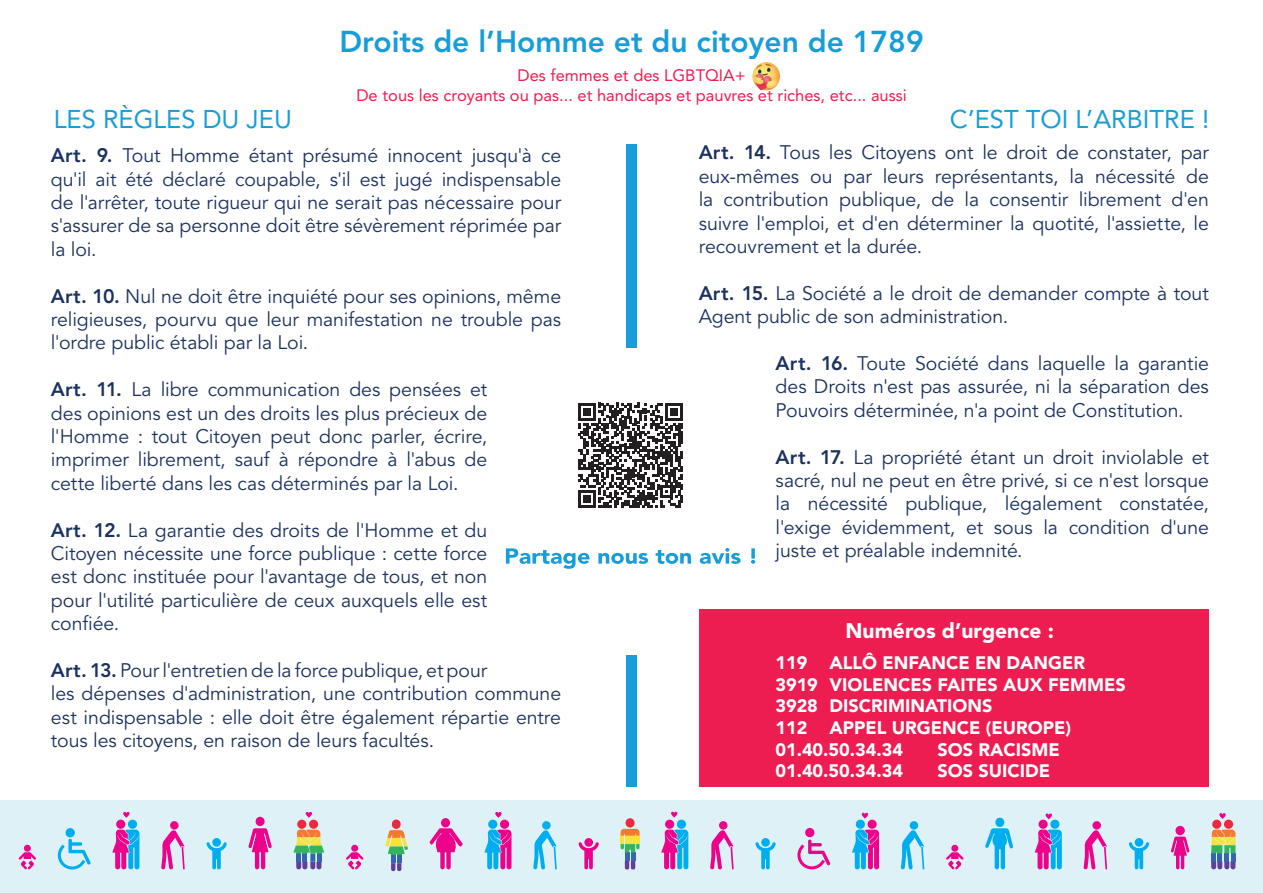
<style>
.page{position:relative;width:1263px;height:893px;background:#fff}
.page>*{position:absolute;margin:0;border:0;box-sizing:border-box;transform-origin:0 0}
.t1{font:800 30px "Avenir LT Std";color:#179dd9}
.t2{font:25.5px "Avenir LT Std";color:#179dd9}
.t3{font:900 21px "Avenir LT Std";color:#fff}
.t4{font:19.5px/23.4px "Avenir LT Std";letter-spacing:-.005em;color:#1b325f;text-align:justify}
.t5{font:900 18px/21.6px "Avenir LT Std";color:#fff}
.t6{font:16.5px/19.8px "Avenir LT Std";color:#ed1c51;text-align:center}
.s1{font-weight:800}
</style>
<div class="page">
<div style="left:626px;top:145px;width:11px;height:642px;background:#179dd9"></div>
<div style="left:487px;top:349px;width:289px;height:306px;background:#fff"></div>
<div style="left:0;top:800px;width:1263px;height:93px;background:#ddf1f7"></div>
<div style="left:65px;top:828px;width:10px;height:9px;background:#00aeef;border-radius:50%"></div>
<svg style="left:58px;top:839px;width:33px;height:30px"></svg>
<div style="left:212px;top:838px;width:9px;height:9px;background:#00aeef;border-radius:50%"></div>
<svg style="left:206px;top:842px;width:21px;height:27px"></svg>
<div style="left:256px;top:817px;width:9px;height:9px;background:#ed028c;border-radius:50%"></div>
<svg style="left:248px;top:828px;width:24px;height:41px"></svg>
<div style="left:170px;top:821px;width:9px;height:9px;background:#ed028c;border-radius:50%"></div>
<svg style="left:161px;top:830px;width:24px;height:39px"></svg>
<div style="left:542px;top:821px;width:9px;height:9px;background:#00aeef;border-radius:50%"></div>
<svg style="left:533px;top:830px;width:24px;height:39px"></svg>
<div style="left:719px;top:821px;width:8px;height:9px;background:#ed028c;border-radius:50%"></div>
<svg style="left:710px;top:830px;width:24px;height:39px"></svg>
<div style="left:910px;top:821px;width:8px;height:9px;background:#00aeef;border-radius:50%"></div>
<svg style="left:901px;top:830px;width:23px;height:39px"></svg>
<div style="left:1092px;top:821px;width:9px;height:9px;background:#ed028c;border-radius:50%"></div>
<svg style="left:1083px;top:830px;width:24px;height:39px"></svg>
<svg style="left:306px;top:812px;width:6px;height:6px"></svg>
<div style="left:310px;top:853px;width:5px;height:9px;background:#3665b0"></div>
<div style="left:316px;top:853px;width:5px;height:9px;background:#3665b0"></div>
<svg style="left:296px;top:862px;width:25px;height:7px"></svg>
<div style="left:296px;top:853px;width:5px;height:9px;background:#3665b0"></div>
<div style="left:302px;top:853px;width:5px;height:9px;background:#3665b0"></div>
<svg style="left:293px;top:829px;width:31px;height:24px"></svg>
<div style="left:309px;top:820px;width:9px;height:9px;background:#ed2840;border-radius:50%"></div>
<div style="left:297px;top:820px;width:9px;height:9px;background:#ed2840;border-radius:50%"></div>
<svg style="left:18px;top:845px;width:18px;height:25px"></svg>
<div style="left:116px;top:820px;width:9px;height:9px;background:#ed028c;border-radius:50%"></div>
<div style="left:128px;top:820px;width:9px;height:9px;background:#00aeef;border-radius:50%"></div>
<svg style="left:112px;top:829px;width:27px;height:40px"></svg>
<svg style="left:123px;top:812px;width:7px;height:6px"></svg>
<div style="left:1135px;top:838px;width:8px;height:9px;background:#00aeef;border-radius:50%"></div>
<svg style="left:1129px;top:842px;width:20px;height:27px"></svg>
<svg style="left:1171px;top:837px;width:18px;height:32px"></svg>
<div style="left:1175px;top:826px;width:10px;height:9px;background:#ed028c;border-radius:50%"></div>
<svg style="left:1219px;top:813px;width:7px;height:6px"></svg>
<div style="left:1224px;top:853px;width:5px;height:8px;background:#3665b0"></div>
<div style="left:1230px;top:853px;width:5px;height:8px;background:#3665b0"></div>
<svg style="left:1211px;top:861px;width:24px;height:8px"></svg>
<div style="left:1217px;top:853px;width:5px;height:8px;background:#3665b0"></div>
<div style="left:1211px;top:853px;width:5px;height:8px;background:#3665b0"></div>
<div style="left:1224px;top:820px;width:9px;height:9px;background:#ed2840;border-radius:50%"></div>
<svg style="left:1211px;top:829px;width:24px;height:24px"></svg>
<div style="left:1212px;top:820px;width:9px;height:9px;background:#ed2840;border-radius:50%"></div>
<svg style="left:346px;top:845px;width:18px;height:25px"></svg>
<div style="left:441px;top:818px;width:9px;height:9px;background:#ed028c;border-radius:50%"></div>
<svg style="left:430px;top:828px;width:33px;height:41px"></svg>
<div style="left:488px;top:820px;width:9px;height:9px;background:#00aeef;border-radius:50%"></div>
<div style="left:500px;top:820px;width:9px;height:9px;background:#ed028c;border-radius:50%"></div>
<svg style="left:484px;top:829px;width:27px;height:40px"></svg>
<svg style="left:495px;top:812px;width:7px;height:6px"></svg>
<div style="left:584px;top:838px;width:9px;height:9px;background:#ed028c;border-radius:50%"></div>
<svg style="left:578px;top:842px;width:21px;height:27px"></svg>
<svg style="left:671px;top:811px;width:6px;height:7px"></svg>
<div style="left:665px;top:820px;width:9px;height:9px;background:#ed028c;border-radius:50%"></div>
<div style="left:677px;top:820px;width:9px;height:9px;background:#00aeef;border-radius:50%"></div>
<svg style="left:661px;top:829px;width:27px;height:40px"></svg>
<svg style="left:621px;top:829px;width:18px;height:40px"></svg>
<div style="left:625px;top:818px;width:10px;height:9px;background:#ed2840;border-radius:50%"></div>
<svg style="left:946px;top:845px;width:18px;height:25px"></svg>
<svg style="left:1045px;top:813px;width:7px;height:6px"></svg>
<div style="left:1038px;top:820px;width:10px;height:9px;background:#ed028c;border-radius:50%"></div>
<div style="left:1050px;top:820px;width:9px;height:9px;background:#00aeef;border-radius:50%"></div>
<svg style="left:1035px;top:829px;width:27px;height:40px"></svg>
<div style="left:995px;top:818px;width:9px;height:9px;background:#00aeef;border-radius:50%"></div>
<svg style="left:985px;top:828px;width:28px;height:41px"></svg>
<svg style="left:385px;top:819px;width:23px;height:53px"></svg>
<div style="left:761px;top:838px;width:9px;height:9px;background:#00aeef;border-radius:50%"></div>
<svg style="left:755px;top:842px;width:21px;height:27px"></svg>
<svg style="left:862px;top:812px;width:6px;height:7px"></svg>
<div style="left:856px;top:820px;width:9px;height:9px;background:#00aeef;border-radius:50%"></div>
<div style="left:867px;top:820px;width:10px;height:9px;background:#ed028c;border-radius:50%"></div>
<svg style="left:852px;top:829px;width:27px;height:40px"></svg>
<div style="left:805px;top:828px;width:9px;height:9px;background:#ed028c;border-radius:50%"></div>
<svg style="left:797px;top:840px;width:33px;height:29px"></svg>
<div style="left:699px;top:609px;width:509px;height:178px;background:#ed1c51"></div>
<svg style="left:578px;top:403px;width:105px;height:105px"></svg>
<svg style="left:506px;top:548px;width:249px;height:21px"></svg>
<img style="left:752px;top:62px;width:28px;height:29px">
<h1 class="t1" style="left:339px;top:24px;width:586px">Droits de l’Homme et du citoyen de 1789</h1>
<p class="t6" style="left:356px;top:66px;width:552px">Des femmes et des LGBTQIA+<br>De tous les croyants ou pas... et handicaps et pauvres et riches, etc... aussi</p>
<h2 class="t2" style="left:54px;top:104px;width:240px">LES RÈGLES DU JEU</h2>
<h2 class="t2" style="left:950px;top:104px;width:261px">C’EST TOI L’ARBITRE !</h2>
<p class="t4" style="left:51px;top:144px;width:512px"><span class="s1">Art. 9.</span> Tout Homme étant présumé innocent jusqu'à ce qu'il ait été déclaré coupable, s'il est jugé indispensable de l'arrêter, toute rigueur qui ne serait pas nécessaire pour s'assurer de sa personne doit être sévèrement réprimée par la loi.</p>
<p class="t4" style="left:51px;top:285px;width:512px"><span class="s1">Art. 10.</span> Nul ne doit être inquiété pour ses opinions, même religieuses, pourvu que leur manifestation ne trouble pas l'ordre public établi par la Loi.</p>
<p class="t4" style="left:51px;top:378px;width:438px"><span class="s1">Art. 11.</span> La libre communication des pensées et des opinions est un des droits les plus précieux de l'Homme : tout Citoyen peut donc parler, écrire, imprimer librement, sauf à répondre à l'abus de cette liberté dans les cas déterminés par la Loi.</p>
<p class="t4" style="left:51px;top:519px;width:438px"><span class="s1">Art. 12.</span> La garantie des droits de l'Homme et du Citoyen nécessite une force publique : cette force est donc instituée pour l'avantage de tous, et non pour l'utilité particulière de ceux auxquels elle est confiée.</p>
<p class="t4" style="left:51px;top:659px;width:512px;text-align:left"><span class="s1">Art. 13.</span> Pour l'entretien de la force publique, et pour<br>les dépenses d'administration, une contribution commune est indispensable : elle doit être également répartie entre tous les citoyens, en raison de leurs facultés.</p>
<p class="t4" style="left:699px;top:141px;width:512px"><span class="s1">Art. 14.</span> Tous les Citoyens ont le droit de constater, par eux-mêmes ou par leurs représentants, la nécessité de la contribution publique, de la consentir librement d'en suivre l'emploi, et d'en déterminer la quotité, l'assiette, le recouvrement et la durée.</p>
<p class="t4" style="left:699px;top:282px;width:512px"><span class="s1">Art. 15.</span> La Société a le droit de demander compte à tout<br>Agent public de son administration.</p>
<p class="t4" style="left:776px;top:352px;width:435px"><span class="s1">Art. 16.</span> Toute Société dans laquelle la garantie des Droits n'est pas assurée, ni la séparation des Pouvoirs déterminée, n'a point de Constitution.</p>
<p class="t4" style="left:776px;top:446px;width:435px"><span class="s1">Art. 17.</span> La propriété étant un droit inviolable et sacré, nul ne peut en être privé, si ce n'est lorsque la nécessité publique, légalement constatée, l'exige évidemment, et sous la condition d'une juste et préalable indemnité.</p>
<p class="t3" style="left:845px;top:618px;width:210px">Numéros d’urgence :</p>
<p class="t5" style="left:775px;top:652px;width:352px">119 ALLÔ ENFANCE EN DANGER<br>3919 VIOLENCES FAITES AUX FEMMES<br>3928 DISCRIMINATIONS<br>112 APPEL URGENCE (EUROPE)<br>01.40.50.34.34</p>
<p class="t5" style="left:937px;top:738px;width:124px">SOS RACISME</p>
<p class="t5" style="left:775px;top:760px;width:129px">01.40.50.34.34</p>
<p class="t5" style="left:937px;top:760px;width:114px">SOS SUICIDE</p>
</div>
